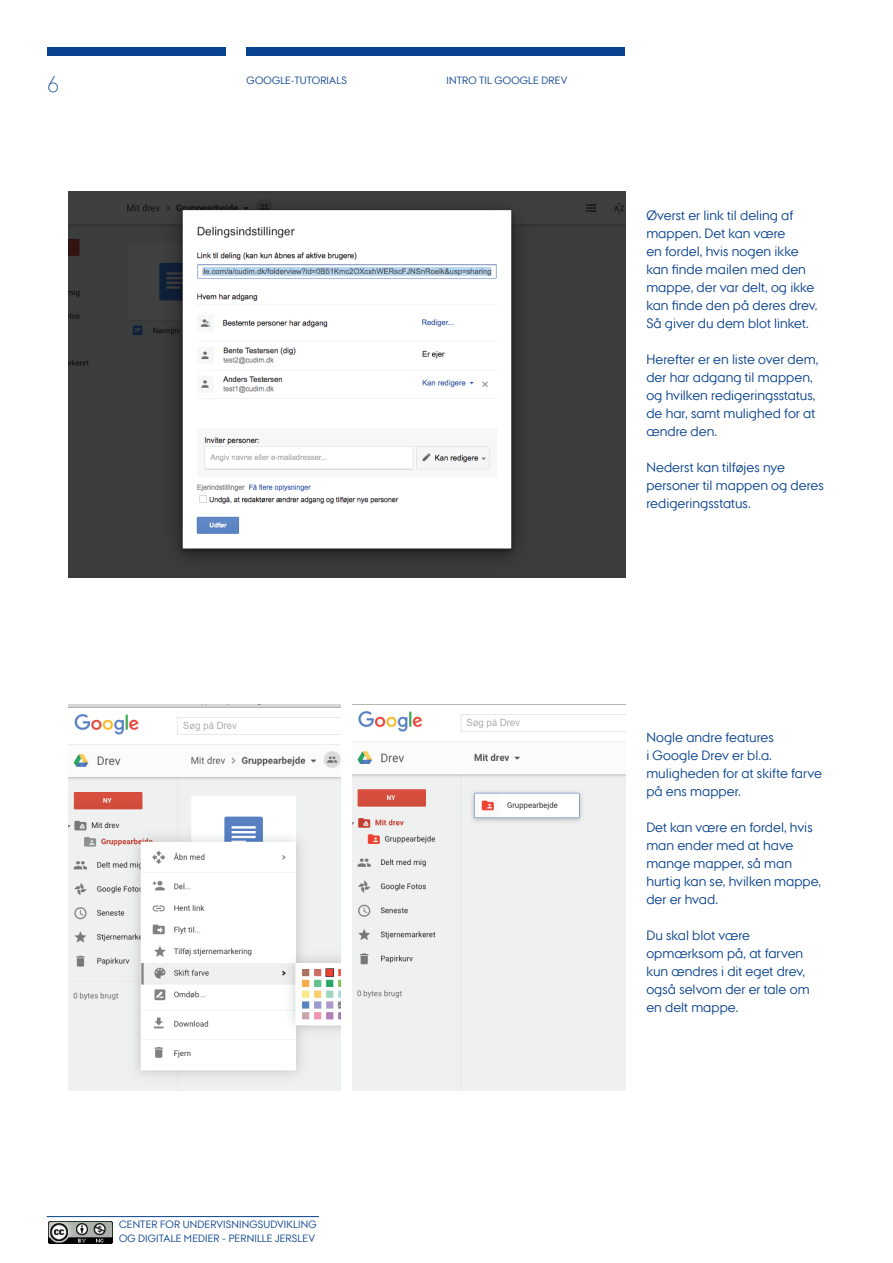
<style>
.page{position:relative;width:893px;height:1263px;background:#fff}
.page>*{position:absolute;margin:0;border:0;box-sizing:border-box;transform-origin:0 0}
.t1{font:300 22.5px "AU Passata";color:#09428e}
.t2{font:13.5px/18px "AU Passata";letter-spacing:.005em;color:#09428e}
.t3{font:10.5px/13.5px "AU Passata";letter-spacing:.015em;color:#09428e}
</style>
<div class="page">
<hr style="left:47px;top:1216px;width:272px;height:1px;background:#09428e">
<div style="left:47px;top:47px;width:178px;height:8px;background:#09428e"></div>
<div style="left:247px;top:47px;width:378px;height:8px;background:#09428e"></div>
<img style="left:49px;top:1221px;width:64px;height:22px">
<img style="left:68px;top:191px;width:557px;height:386px">
<img style="left:68px;top:704px;width:272px;height:386px">
<img style="left:353px;top:704px;width:272px;height:386px">
<h1 class="t1" style="left:47px;top:71px;width:14px">6</h1>
<p class="t3" style="left:247px;top:73px;width:102px">GOOGLE-TUTORIALS</p>
<p class="t3" style="left:446px;top:73px;width:122px">INTRO TIL GOOGLE DREV</p>
<p class="t2" style="left:646px;top:206px;width:173px">Øverst er link til deling af mappen. Det kan være<br>en fordel, hvis nogen ikke kan finde mailen med den mappe, der var delt, og ikke kan finde den på deres drev.<br>Så giver du dem blot linket.</p>
<p class="t2" style="left:646px;top:350px;width:174px">Herefter er en liste over dem, der har adgang til mappen, og hvilken redigeringsstatus, de har, samt mulighed for at ændre den.</p>
<p class="t2" style="left:646px;top:458px;width:179px">Nederst kan tilføjes nye personer til mappen og deres redigeringsstatus.</p>
<p class="t3" style="left:119px;top:1218px;width:199px">CENTER FOR UNDERVISNINGSUDVIKLING<br>OG DIGITALE MEDIER - PERNILLE JERSLEV</p>
<p class="t2" style="left:646px;top:728px;width:177px">Nogle andre features<br>i Google Drev er bl.a. muligheden for at skifte farve på ens mapper.</p>
<p class="t2" style="left:646px;top:818px;width:176px">Det kan være en fordel, hvis man ender med at have mange mapper, så man hurtig kan se, hvilken mappe, der er hvad.</p>
<p class="t2" style="left:646px;top:926px;width:165px">Du skal blot være opmærksom på, at farven kun ændres i dit eget drev, også selvom der er tale om en delt mappe.</p>
</div>
